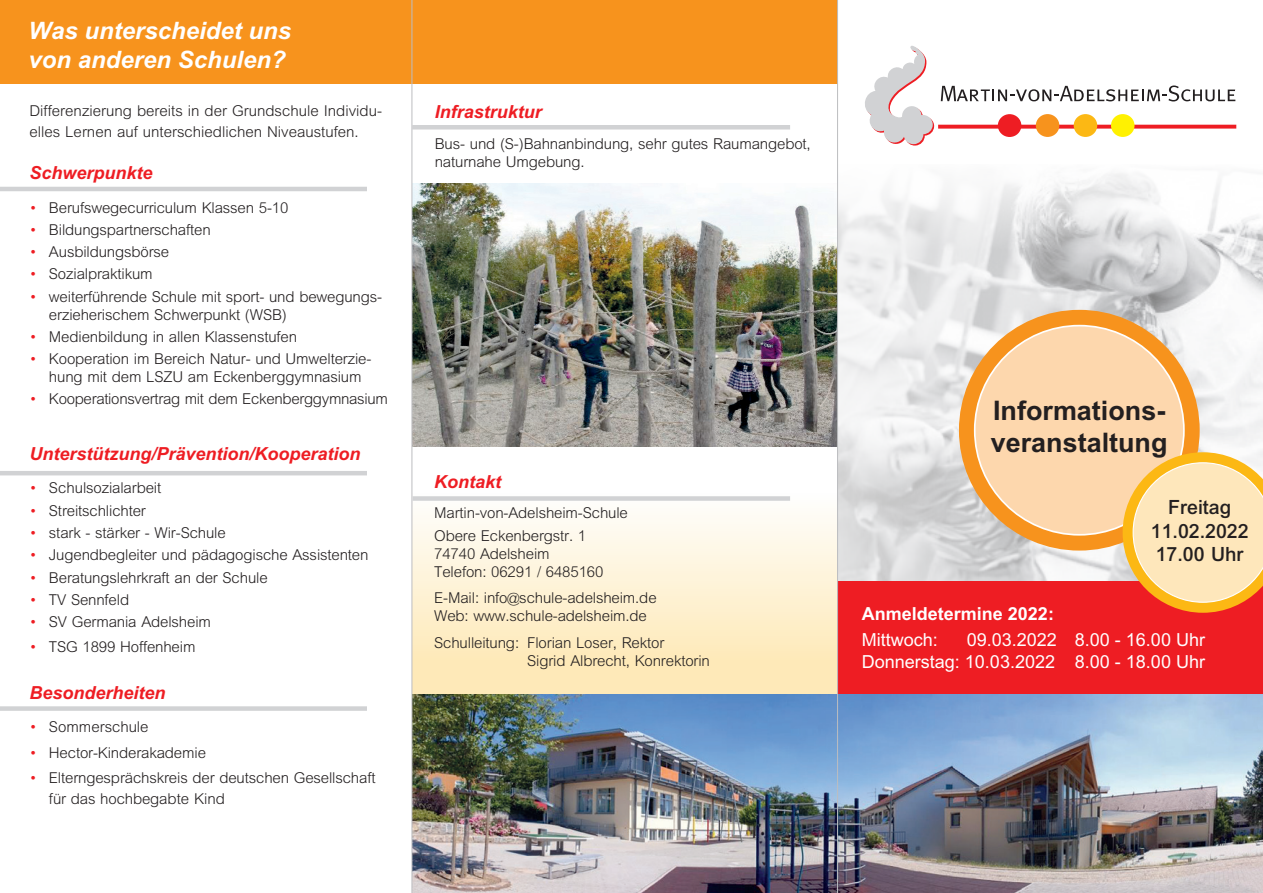
<style>
.page{position:relative;width:1263px;height:893px;background:#fff}
.page>*{position:absolute;margin:0;border:0;box-sizing:border-box;transform-origin:0 0}
.t1{font:700 27px "Arial";color:#231f20}
.t2{font:italic 700 24px "M Arial";color:#fff}
.t3{font:500 19.65px/23.5px "M Arial";color:#231f20;text-align:center}
.t4{font:italic 700 18px "M Arial";color:#ee1d23}
.t5{font:18px "M Arial";color:#fff}
.t6{font:700 18px "Arial";color:#fff}
.t7{font:300 15px/18px "M Arial";letter-spacing:-.01em;color:#231f20}
.s1{color:#ee1d23}
</style>
<div class="page">
<img style="left:838px;top:173px;width:425px;height:408px">
<div style="left:412px;top:446px;width:425px;height:250px;background:linear-gradient(to bottom,#fff,#f8e3b0)"></div>
<div style="left:0;top:0;width:837px;height:84px;background:#f7931d"></div>
<div style="left:837px;top:581px;width:426px;height:125px;background:#ee1d23"></div>
<svg style="left:938px;top:125px;width:298px;height:4px"></svg>
<svg style="left:865px;top:46px;width:69px;height:100px"></svg>
<div style="left:998px;top:114px;width:23px;height:23px;background:#ee1d23;border-radius:50%"></div>
<div style="left:1036px;top:114px;width:23px;height:23px;background:#f7931d;border-radius:50%"></div>
<div style="left:1074px;top:114px;width:23px;height:23px;background:#fcb814;border-radius:50%"></div>
<div style="left:1111px;top:114px;width:23px;height:23px;background:#fff101;border-radius:50%"></div>
<svg style="left:941px;top:86px;width:294px;height:15px"></svg>
<img style="left:413px;top:184px;width:424px;height:262px">
<img style="left:413px;top:695px;width:850px;height:198px">
<hr style="left:0;top:187px;width:367px;height:4px;background:#d1d2d4">
<hr style="left:0;top:471px;width:367px;height:4px;background:#d1d2d4">
<div style="left:0;top:706px;width:367px;height:5px;background:#d1d2d4"></div>
<div style="left:412px;top:125px;width:378px;height:5px;background:#d1d2d4"></div>
<div style="left:413px;top:496px;width:377px;height:5px;background:#d1d2d4"></div>
<div style="left:959px;top:310px;width:241px;height:241px;background:#f7931d;border-radius:50%"></div>
<div style="left:975px;top:326px;width:209px;height:209px;background:#fdd7ad;border-radius:50%"></div>
<svg style="left:1122px;top:452px;width:141px;height:161px"></svg>
<hr style="left:412px;top:0;width:1px;height:893px;background:#bcbdc0">
<hr style="left:837px;top:0;width:1px;height:893px;background:#bcbdc0">
<p class="t2" style="left:28px;top:17px;width:264px">Was unterscheidet uns</p>
<p class="t2" style="left:28px;top:45px;width:259px">von anderen Schulen?</p>
<p class="t7" style="left:29px;top:100px;width:354px;line-height:21px">Differenzierung bereits in der Grundschule Individu&shy;elles Lernen auf unterschiedlichen Niveaustufen.</p>
<p class="t4" style="left:29px;top:162px;width:125px">Schwerpunkte</p>
<p class="t7" style="left:29px;top:198px;width:260px"><span class="s1">•</span> Berufswegecurriculum Klassen 5-10</p>
<p class="t7" style="left:29px;top:221px;width:183px"><span class="s1">•</span> Bildungspartnerschaften</p>
<p class="t7" style="left:29px;top:243px;width:141px"><span class="s1">•</span> Ausbildungsbörse</p>
<p class="t7" style="left:29px;top:265px;width:125px"><span class="s1">•</span> Sozialpraktikum</p>
<p class="t7" style="left:49px;top:287px;width:335px;text-indent:-20px"><span class="s1">•</span> weiterführende Schule mit sport- und bewegungs&shy;erzieherischem Schwerpunkt (WSB)</p>
<p class="t7" style="left:29px;top:328px;width:269px"><span class="s1">•</span> Medienbildung in allen Klassenstufen</p>
<p class="t7" style="left:49px;top:350px;width:324px;text-indent:-20px"><span class="s1">•</span> Kooperation im Bereich Natur- und Umwelterzie&shy;hung mit dem LSZU am Eckenberggymnasium</p>
<p class="t7" style="left:29px;top:390px;width:360px"><span class="s1">•</span> Kooperationsvertrag mit dem Eckenberggymnasium</p>
<p class="t4" style="left:29px;top:443px;width:333px">Unterstützung/Prävention/Kooperation</p>
<p class="t7" style="left:29px;top:479px;width:133px"><span class="s1">•</span> Schulsozialarbeit</p>
<p class="t7" style="left:29px;top:501px;width:118px"><span class="s1">•</span> Streitschlichter</p>
<p class="t7" style="left:29px;top:524px;width:198px"><span class="s1">•</span> stark - stärker - Wir-Schule</p>
<p class="t7" style="left:29px;top:546px;width:340px"><span class="s1">•</span> Jugendbegleiter und pädagogische Assistenten</p>
<p class="t7" style="left:29px;top:568px;width:240px"><span class="s1">•</span> Beratungslehrkraft an der Schule</p>
<p class="t7" style="left:29px;top:590px;width:101px"><span class="s1">•</span> TV Sennfeld</p>
<p class="t7" style="left:29px;top:613px;width:183px"><span class="s1">•</span> SV Germania Adelsheim</p>
<p class="t7" style="left:29px;top:638px;width:168px"><span class="s1">•</span> TSG 1899 Hoffenheim</p>
<p class="t4" style="left:29px;top:682px;width:138px">Besonderheiten</p>
<p class="t7" style="left:29px;top:718px;width:120px"><span class="s1">•</span> Sommerschule</p>
<p class="t7" style="left:29px;top:743px;width:178px"><span class="s1">•</span> Hector-Kinderakademie</p>
<p class="t7" style="left:49px;top:767px;width:328px;line-height:21px;text-indent:-20px"><span class="s1">•</span> Elterngesprächskreis der deutschen Gesellschaft für das hochbegabte Kind</p>
<p class="t4" style="left:435px;top:101px;width:109px">Infrastruktur</p>
<p class="t7" style="left:435px;top:135px;width:377px">Bus- und (S-)Bahnanbindung, sehr gutes Raumangebot, naturnahe Umgebung.</p>
<p class="t4" style="left:434px;top:471px;width:68px">Kontakt</p>
<p class="t7" style="left:434px;top:504px;width:195px">Martin-von-Adelsheim-Schule</p>
<p class="t7" style="left:434px;top:526px;width:154px">Obere Eckenbergstr. 1</p>
<p class="t7" style="left:434px;top:544px;width:117px">74740 Adelsheim</p>
<p class="t7" style="left:434px;top:562px;width:171px">Telefon: 06291 / 6485160</p>
<p class="t7" style="left:434px;top:589px;width:224px">E-Mail: info@schule-adelsheim.de</p>
<p class="t7" style="left:434px;top:607px;width:214px">Web: www.schule-adelsheim.de</p>
<p class="t7" style="left:434px;top:633px;width:232px">Schulleitung: Florian Loser, Rektor</p>
<p class="t7" style="left:527px;top:651px;width:184px">Sigrid Albrecht, Konrektorin</p>
<p class="t1" style="left:993px;top:395px;width:174px">Informations-</p>
<p class="t1" style="left:991px;top:428px;width:178px">veranstaltung</p>
<p class="t3" style="left:1151px;top:495px;width:99px">Freitag<br>11.02.2022<br>17.00 Uhr</p>
<p class="t6" style="left:862px;top:604px;width:194px">Anmeldetermine 2022:</p>
<p class="t5" style="left:862px;top:629px;width:78px">Mittwoch:</p>
<p class="t5" style="left:967px;top:629px;width:240px">09.03.2022 8.00 - 16.00 Uhr</p>
<p class="t5" style="left:862px;top:651px;width:345px">Donnerstag: 10.03.2022 8.00 - 18.00 Uhr</p>
</div>
